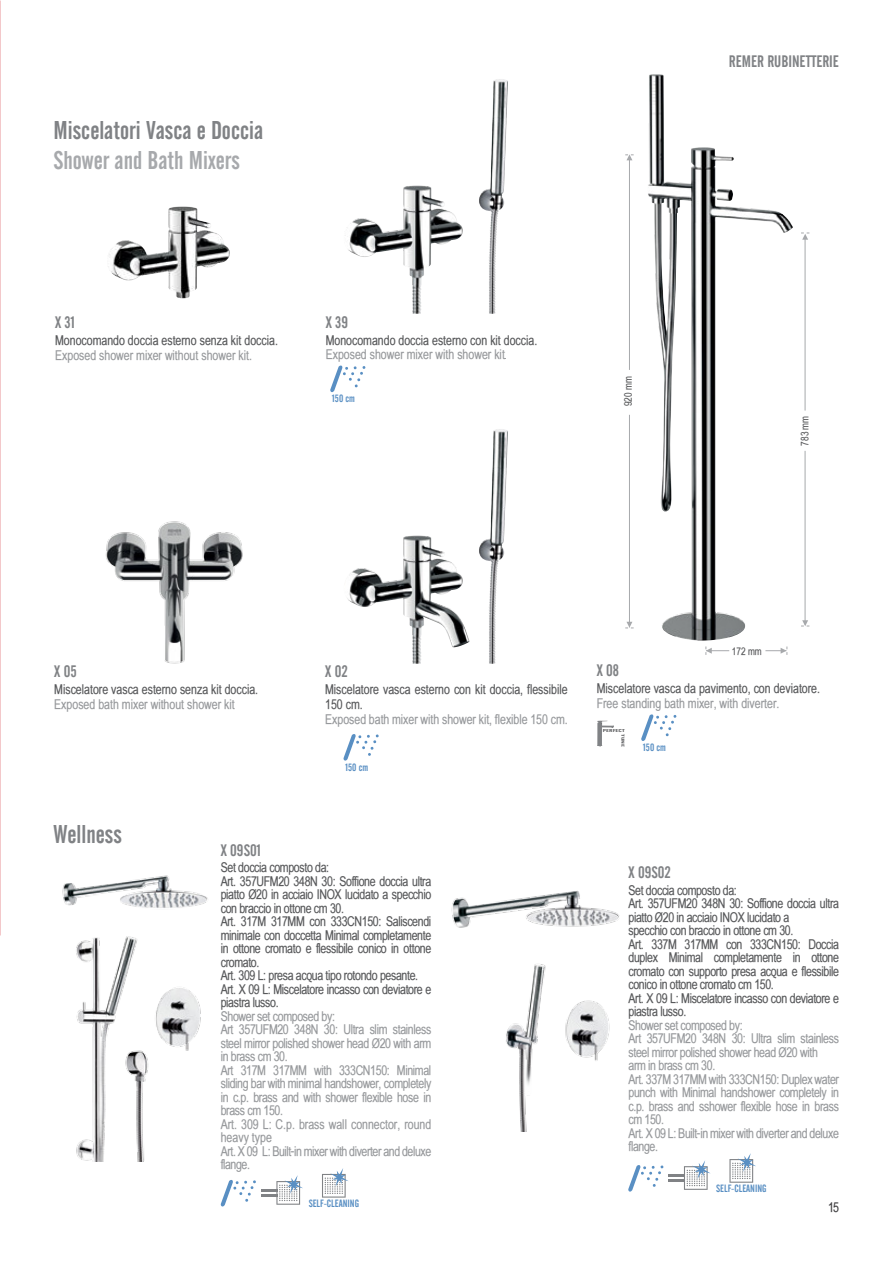
<style>
.page{position:relative;width:893px;height:1263px;background:#fff}
.page>*{position:absolute;margin:0;border:0;box-sizing:border-box;transform-origin:0 0}
.t1{font:25.5px "Alternate Gothic No 2 BT";color:#808285}
.t2{font:25.5px "Alternate Gothic No 2 BT";color:#a7a9ac}
.t3{font:16.5px "Alternate Gothic No 2 BT";color:#808285}
.t4{font:13.5px/13.5px "Babel Sans";letter-spacing:-.025em;color:#58595b}
.t5{font:13.5px/13.5px "Babel Sans";letter-spacing:-.025em;color:#97999c}
.t6{font:13.5px/15px "Babel Sans";color:#58595b}
.t7{font:13.5px "Babel Sans";color:#97999c}
.t8{font:13.5px "Babel Sans";color:#414042}
.t9{font:10.5px "Alternate Gothic No 2 BT";color:#598fc3}
.t10{font:10.5px "Babel Sans";color:#58595b}
.t11{font:4.2px "Alternate Gothic No 2 BT";letter-spacing:.005em;color:#58595b;scale:1.95 1}
.s1{color:#97999c}
.s2{font-family:"Zurich BT";font-weight:300;font-style:italic;font-stretch:condensed;color:#808285}
</style>
<div class="page">
<img style="left:0;top:0;width:1px;height:936px">
<svg style="left:343px;top:734px;width:36px;height:27px"></svg>
<svg style="left:641px;top:714px;width:36px;height:27px"></svg>
<img style="left:479px;top:429px;width:19px;height:217px">
<img style="left:479px;top:79px;width:19px;height:217px">
<img style="left:105px;top:521px;width:138px;height:143px">
<svg style="left:597px;top:721px;width:17px;height:25px"></svg>
<svg style="left:330px;top:365px;width:36px;height:28px"></svg>
<img style="left:108px;top:206px;width:122px;height:92px">
<img style="left:62px;top:875px;width:146px;height:286px">
<img style="left:451px;top:891px;width:169px;height:241px">
<svg style="left:322px;top:1168px;width:26px;height:29px"></svg>
<svg style="left:729px;top:1153px;width:27px;height:30px"></svg>
<svg style="left:220px;top:1175px;width:83px;height:32px"></svg>
<hr style="left:261px;top:1194px;width:16px;height:3px;background:#808285">
<svg style="left:628px;top:1161px;width:83px;height:31px"></svg>
<img style="left:648px;top:74px;width:145px;height:567px">
<hr style="left:629px;top:157px;width:1px;height:213px;background:#a7a9ac">
<hr style="left:629px;top:415px;width:1px;height:212px;background:#a7a9ac">
<hr style="left:805px;top:451px;width:1px;height:173px;background:#a7a9ac">
<hr style="left:805px;top:237px;width:1px;height:174px;background:#a7a9ac">
<svg style="left:625px;top:154px;width:9px;height:6px"></svg>
<svg style="left:625px;top:622px;width:9px;height:6px"></svg>
<svg style="left:801px;top:620px;width:8px;height:7px"></svg>
<svg style="left:801px;top:233px;width:8px;height:7px"></svg>
<svg style="left:705px;top:646px;width:24px;height:9px"></svg>
<svg style="left:765px;top:646px;width:22px;height:9px"></svg>
<h1 class="t1" style="left:54px;top:116px;width:211px">Miscelatori Vasca e Doccia</h1>
<h1 class="t2" style="left:54px;top:146px;width:188px">Shower and Bath Mixers</h1>
<p class="t3" style="left:55px;top:313px;width:21px">X 31</p>
<p class="t3" style="left:326px;top:313px;width:24px">X 39</p>
<p class="t6" style="left:55px;top:333px;width:224px">Monocomando doccia esterno senza kit doccia.</p>
<p class="t7" style="left:55px;top:348px;width:198px">Exposed shower mixer without shower kit.</p>
<p class="t6" style="left:326px;top:334px;width:213px;line-height:13.5px">Monocomando doccia esterno con kit doccia.<br><span class="s1">Exposed shower mixer with shower kit</span><span class="s2">.</span></p>
<p class="t9" style="left:332px;top:393px;width:24px">150 cm</p>
<p class="t10" style="left:622px;top:406px;width:31px;rotate:-90deg">920 mm</p>
<p class="t3" style="left:729px;top:52px;width:112px">REMER RUBINETTERIE</p>
<p class="t10" style="left:799px;top:446px;width:31px;rotate:-90deg">783 mm</p>
<p class="t3" style="left:54px;top:662px;width:24px">X 05</p>
<p class="t3" style="left:325px;top:662px;width:24px">X 02</p>
<p class="t6" style="left:54px;top:682px;width:205px">Miscelatore vasca esterno senza kit doccia.</p>
<p class="t7" style="left:54px;top:696px;width:182px">Exposed bath mixer without shower kit</p>
<h1 class="t1" style="left:54px;top:820px;width:70px">Wellness</h1>
<p class="t3" style="left:221px;top:841px;width:42px">X 09S01</p>
<p class="t6" style="left:325px;top:682px;width:244px">Miscelatore vasca esterno con kit doccia, flessibile<br>150 cm.</p>
<p class="t7" style="left:325px;top:711px;width:244px">Exposed bath mixer with shower kit, flexible 150 cm.</p>
<p class="t9" style="left:345px;top:761px;width:24px">150 cm</p>
<p class="t4" style="left:221px;top:861px;width:212px">Set doccia composto da:<br>Art. 357UFM20 348N 30: Soffione doccia ultra piatto Ø20 in acciaio INOX lucidato a specchio con braccio in ottone cm 30.<br>Art. 317M 317MM con 333CN150: Saliscendi minimale con doccetta Minimal completamente in ottone cromato e flessibile conico in ottone cromato.<br>Art. 309 L: presa acqua tipo rotondo pesante.<br>Art. X 09 L: Miscelatore incasso con deviatore e piastra lusso.</p>
<p class="t5" style="left:221px;top:1009px;width:212px">Shower set composed by:<br>Art 357UFM20 348N 30: Ultra slim stainless steel mirror polished shower head Ø20 with arm in brass cm 30.<br>Art 317M 317MM with 333CN150: Minimal sliding bar with minimal handshower, completely in c.p. brass and with shower flexible hose in brass cm 150.<br>Art. 309 L: C.p. brass wall connector, round heavy type<br>Art. X 09 L: Built-in mixer with diverter and deluxe flange.</p>
<p class="t9" style="left:309px;top:1197px;width:52px">SELF-CLEANING</p>
<p class="t3" style="left:597px;top:661px;width:24px">X 08</p>
<p class="t10" style="left:732px;top:645px;width:31px">172 mm</p>
<p class="t6" style="left:597px;top:681px;width:225px">Miscelatore vasca da pavimento, con deviatore.</p>
<p class="t7" style="left:597px;top:696px;width:184px">Free standing bath mixer, with diverter.</p>
<p class="t11" style="left:603px;top:729px;width:13px">PERFECT</p>
<p class="t11" style="left:625px;top:734px;width:8px;rotate:90deg">TUNE</p>
<p class="t9" style="left:643px;top:741px;width:24px">150 cm</p>
<p class="t3" style="left:628px;top:863px;width:44px">X 09S02</p>
<p class="t4" style="left:628px;top:883px;width:212px">Set doccia composto da:<br>Art. 357UFM20 348N 30: Soffione doccia ultra piatto Ø20 in acciaio INOX lucidato a<br>specchio con braccio in ottone cm 30.<br>Art. 337M 317MM con 333CN150: Doccia duplex Minimal completamente in ottone cromato con supporto presa acqua e flessibile conico in ottone cromato cm 150.<br>Art. X 09 L: Miscelatore incasso con deviatore e piastra lusso.</p>
<p class="t5" style="left:628px;top:1018px;width:212px">Shower set composed by:<br>Art 357UFM20 348N 30: Ultra slim stainless steel mirror polished shower head Ø20 with<br>arm in brass cm 30.<br>Art. 337M 317MM with 333CN150: Duplex water punch with Minimal handshower completely in c.p. brass and sshower flexible hose in brass cm 150.<br>Art. X 09 L: Built-in mixer with diverter and deluxe flange.</p>
<p class="t9" style="left:716px;top:1182px;width:52px">SELF-CLEANING</p>
<p class="t8" style="left:828px;top:1200px;width:12px">15</p>
</div>
